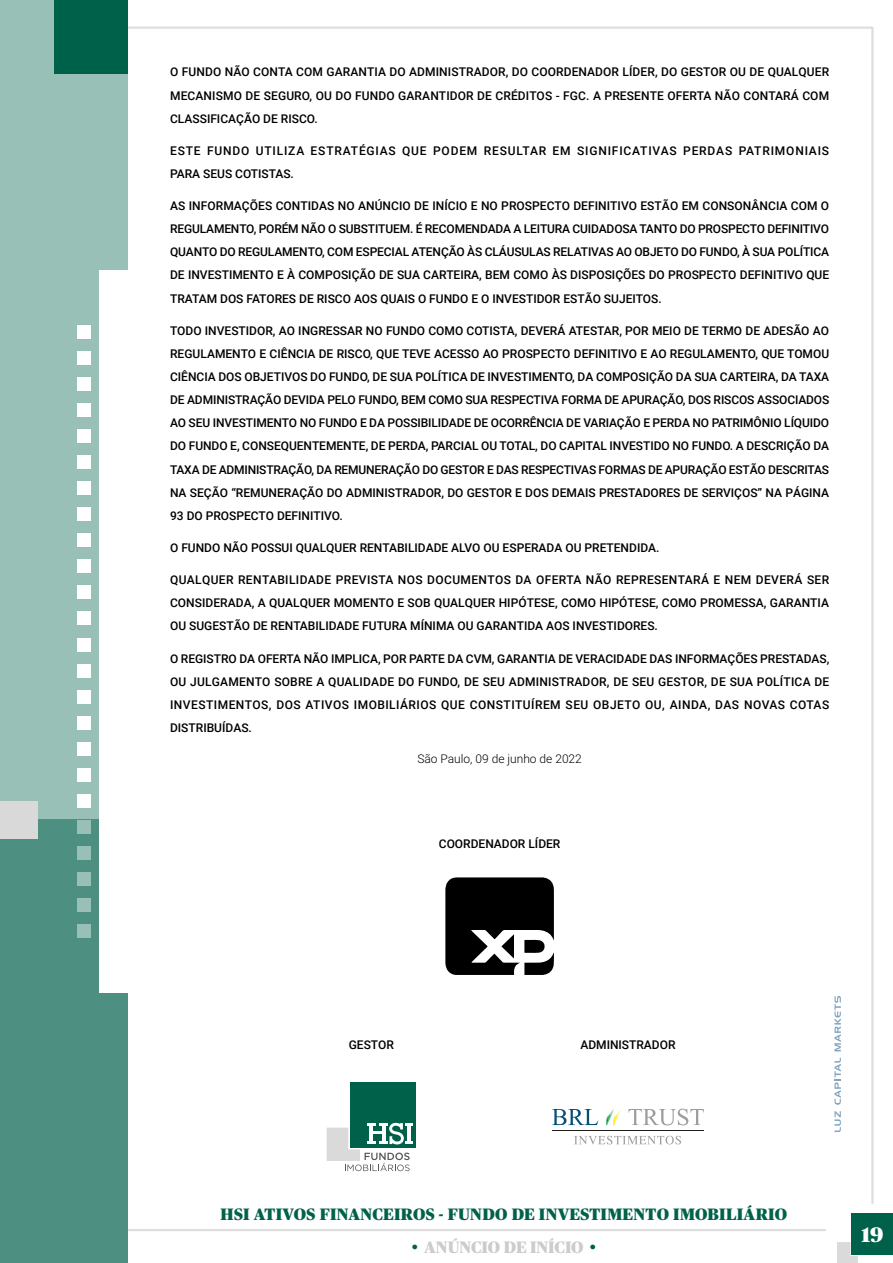
<style>
.page{position:relative;width:893px;height:1263px;background:#fff}
.page>*{position:absolute;margin:0;border:0;box-sizing:border-box;transform-origin:0 0}
.t1{font:900 21px "Publico";color:#fff}
.t2{font:900 16.5px "Publico";letter-spacing:.02em;color:#00614b}
.t3{font:900 16.5px "Publico";color:#ccc}
.t4{font:500 12px/23.1px "Roboto";color:#000;text-align:justify}
.t5{font:500 12px/23.1px "Roboto";letter-spacing:.07em;color:#000}
.t6{font:300 12px "Roboto";color:#000}
.s1{font-size:18px;color:#00614b}
</style>
<div class="page">
<div style="left:852px;top:1213px;width:41px;height:41px;background:#00614b"></div>
<svg style="left:837px;top:1242px;width:21px;height:21px"></svg>
<hr style="left:871px;top:27px;width:3px;height:1177px;background:#ccc">
<hr style="left:0;top:1229px;width:826px;height:2px;background:#ccc">
<hr style="left:60px;top:27px;width:812px;height:2px;background:#ccc">
<div style="left:0;top:0;width:128px;height:1263px;background:#99c0b7"></div>
<div style="left:0;top:820px;width:128px;height:443px;background:#4d9081"></div>
<div style="left:99px;top:270px;width:29px;height:723px;background:#fff"></div>
<div style="left:54px;top:0;width:74px;height:73px;background:#00614b"></div>
<div style="left:0;top:801px;width:37px;height:37px;background:#d9d9d9"></div>
<div style="left:78px;top:742px;width:13px;height:13px;background:#fff"></div>
<div style="left:78px;top:768px;width:13px;height:13px;background:#fff"></div>
<div style="left:78px;top:794px;width:13px;height:13px;background:#fff"></div>
<div style="left:78px;top:820px;width:13px;height:13px;background:#99c0b7"></div>
<div style="left:78px;top:846px;width:13px;height:13px;background:#99c0b7"></div>
<div style="left:78px;top:872px;width:13px;height:13px;background:#99c0b7"></div>
<div style="left:78px;top:898px;width:13px;height:13px;background:#99c0b7"></div>
<div style="left:78px;top:924px;width:13px;height:13px;background:#99c0b7"></div>
<div style="left:78px;top:534px;width:13px;height:13px;background:#fff"></div>
<div style="left:78px;top:560px;width:13px;height:13px;background:#fff"></div>
<div style="left:78px;top:586px;width:13px;height:13px;background:#fff"></div>
<div style="left:78px;top:612px;width:13px;height:13px;background:#fff"></div>
<div style="left:78px;top:638px;width:13px;height:13px;background:#fff"></div>
<div style="left:78px;top:664px;width:13px;height:13px;background:#fff"></div>
<div style="left:78px;top:690px;width:13px;height:13px;background:#fff"></div>
<div style="left:78px;top:716px;width:13px;height:13px;background:#fff"></div>
<div style="left:78px;top:326px;width:13px;height:13px;background:#fff"></div>
<div style="left:78px;top:352px;width:13px;height:13px;background:#fff"></div>
<div style="left:78px;top:378px;width:13px;height:13px;background:#fff"></div>
<div style="left:78px;top:404px;width:13px;height:13px;background:#fff"></div>
<div style="left:78px;top:430px;width:13px;height:13px;background:#fff"></div>
<div style="left:78px;top:456px;width:13px;height:13px;background:#fff"></div>
<div style="left:78px;top:482px;width:13px;height:13px;background:#fff"></div>
<div style="left:78px;top:508px;width:13px;height:13px;background:#fff"></div>
<svg style="left:445px;top:877px;width:109px;height:98px"></svg>
<div style="left:350px;top:1082px;width:66px;height:65px;background:#00614b"></div>
<svg style="left:327px;top:1122px;width:85px;height:49px"></svg>
<svg style="left:552px;top:1109px;width:46px;height:16px"></svg>
<svg style="left:628px;top:1108px;width:76px;height:17px"></svg>
<svg style="left:606px;top:1109px;width:15px;height:17px"></svg>
<hr style="left:552px;top:1130px;width:152px;height:1px;background:#1d1d1b">
<svg style="left:574px;top:1136px;width:107px;height:8px"></svg>
<svg style="left:834px;top:1111px;width:7px;height:21px"></svg>
<svg style="left:834px;top:1058px;width:7px;height:47px"></svg>
<svg style="left:834px;top:996px;width:7px;height:55px"></svg>
<p class="t4" style="left:170px;top:60px;width:661px">O FUNDO NÃO CONTA COM GARANTIA DO ADMINISTRADOR, DO COORDENADOR LÍDER, DO GESTOR OU DE QUALQUER MECANISMO DE SEGURO, OU DO FUNDO GARANTIDOR DE CRÉDITOS - FGC. A PRESENTE OFERTA NÃO CONTARÁ COM CLASSIFICAÇÃO DE RISCO.</p>
<p class="t5" style="left:170px;top:139px;width:661px">ESTE FUNDO UTILIZA ESTRATÉGIAS QUE PODEM RESULTAR EM SIGNIFICATIVAS PERDAS PATRIMONIAIS<br>PARA SEUS COTISTAS.</p>
<p class="t4" style="left:170px;top:194px;width:661px">AS INFORMAÇÕES CONTIDAS NO ANÚNCIO DE INÍCIO E NO PROSPECTO DEFINITIVO ESTÃO EM CONSONÂNCIA COM O REGULAMENTO, PORÉM NÃO O SUBSTITUEM. É RECOMENDADA A LEITURA CUIDADOSA TANTO DO PROSPECTO DEFINITIVO QUANTO DO REGULAMENTO, COM ESPECIAL ATENÇÃO ÀS CLÁUSULAS RELATIVAS AO OBJETO DO FUNDO, À SUA POLÍTICA DE INVESTIMENTO E À COMPOSIÇÃO DE SUA CARTEIRA, BEM COMO ÀS DISPOSIÇÕES DO PROSPECTO DEFINITIVO QUE TRATAM DOS FATORES DE RISCO AOS QUAIS O FUNDO E O INVESTIDOR ESTÃO SUJEITOS.</p>
<p class="t4" style="left:170px;top:318px;width:661px">TODO INVESTIDOR, AO INGRESSAR NO FUNDO COMO COTISTA, DEVERÁ ATESTAR, POR MEIO DE TERMO DE ADESÃO AO REGULAMENTO E CIÊNCIA DE RISCO, QUE TEVE ACESSO AO PROSPECTO DEFINITIVO E AO REGULAMENTO, QUE TOMOU CIÊNCIA DOS OBJETIVOS DO FUNDO, DE SUA POLÍTICA DE INVESTIMENTO, DA COMPOSIÇÃO DA SUA CARTEIRA, DA TAXA DE ADMINISTRAÇÃO DEVIDA PELO FUNDO, BEM COMO SUA RESPECTIVA FORMA DE APURAÇÃO, DOS RISCOS ASSOCIADOS AO SEU INVESTIMENTO NO FUNDO E DA POSSIBILIDADE DE OCORRÊNCIA DE VARIAÇÃO E PERDA NO PATRIMÔNIO LÍQUIDO DO FUNDO E, CONSEQUENTEMENTE, DE PERDA, PARCIAL OU TOTAL, DO CAPITAL INVESTIDO NO FUNDO. A DESCRIÇÃO DA TAXA DE ADMINISTRAÇÃO, DA REMUNERAÇÃO DO GESTOR E DAS RESPECTIVAS FORMAS DE APURAÇÃO ESTÃO DESCRITAS NA SEÇÃO “REMUNERAÇÃO DO ADMINISTRADOR, DO GESTOR E DOS DEMAIS PRESTADORES DE SERVIÇOS” NA PÁGINA 93 DO PROSPECTO DEFINITIVO.</p>
<p class="t4" style="left:170px;top:536px;width:491px">O FUNDO NÃO POSSUI QUALQUER RENTABILIDADE ALVO OU ESPERADA OU PRETENDIDA.</p>
<p class="t4" style="left:170px;top:568px;width:661px">QUALQUER RENTABILIDADE PREVISTA NOS DOCUMENTOS DA OFERTA NÃO REPRESENTARÁ E NEM DEVERÁ SER CONSIDERADA, A QUALQUER MOMENTO E SOB QUALQUER HIPÓTESE, COMO HIPÓTESE, COMO PROMESSA, GARANTIA OU SUGESTÃO DE RENTABILIDADE FUTURA MÍNIMA OU GARANTIDA AOS INVESTIDORES.</p>
<p class="t4" style="left:170px;top:646px;width:661px">O REGISTRO DA OFERTA NÃO IMPLICA, POR PARTE DA CVM, GARANTIA DE VERACIDADE DAS INFORMAÇÕES PRESTADAS, OU JULGAMENTO SOBRE A QUALIDADE DO FUNDO, DE SEU ADMINISTRADOR, DE SEU GESTOR, DE SUA POLÍTICA DE INVESTIMENTOS, DOS ATIVOS IMOBILIÁRIOS QUE CONSTITUÍREM SEU OBJETO OU, AINDA, DAS NOVAS COTAS DISTRIBUÍDAS.</p>
<p class="t6" style="left:417px;top:751px;width:166px">São Paulo, 09 de junho de 2022</p>
<p class="t4" style="left:439px;top:832px;width:123px">COORDENADOR LÍDER</p>
<p class="t4" style="left:349px;top:1033px;width:47px">GESTOR</p>
<p class="t4" style="left:580px;top:1033px;width:97px">ADMINISTRADOR</p>
<h2 class="t2" style="left:221px;top:1205px;width:568px">HSI ATIVOS FINANCEIROS - FUNDO DE INVESTIMENTO IMOBILIÁRIO</h2>
<h2 class="t3" style="left:412px;top:1238px;width:185px"><span class="s1">•</span> ANÚNCIO DE INÍCIO <span class="s1">•</span></h2>
<h1 class="t1" style="left:861px;top:1223px;width:23px">19</h1>
</div>
